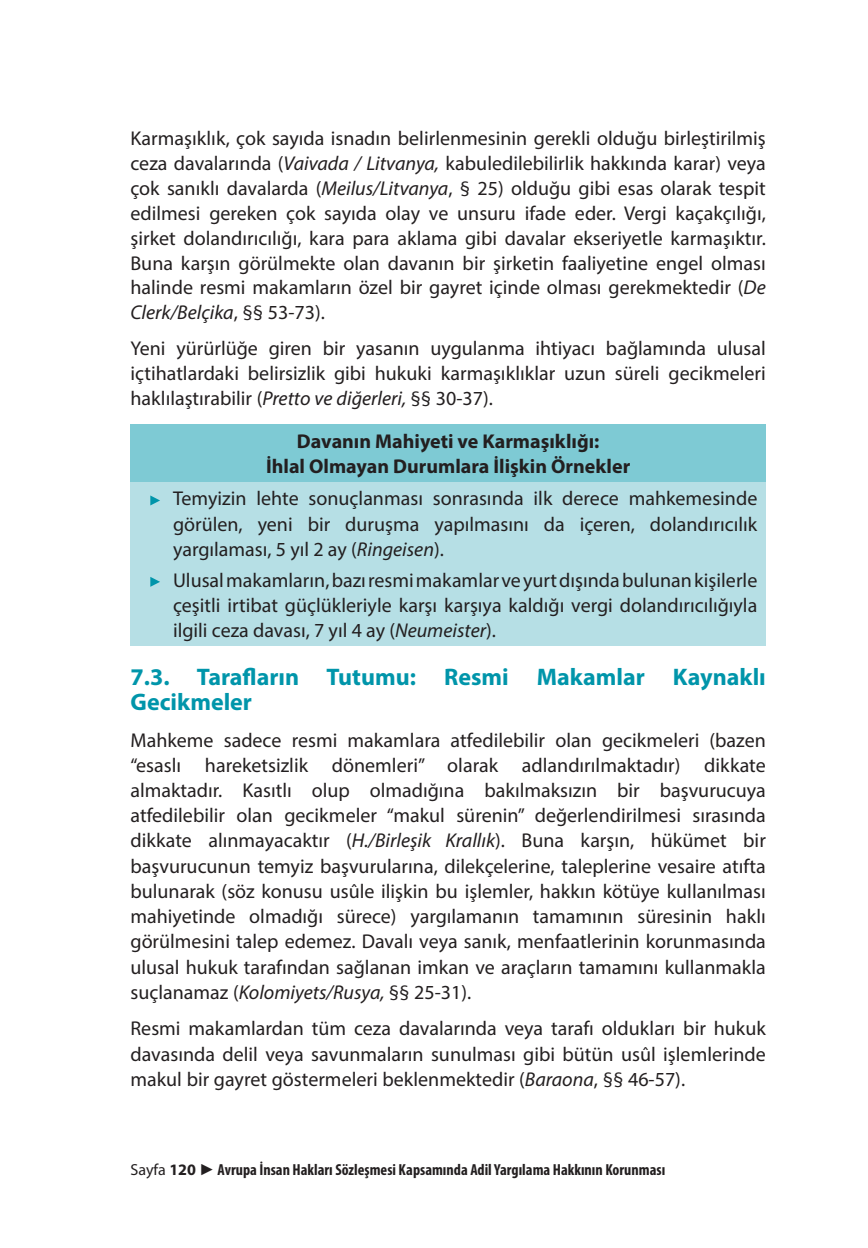
<style>
.page{position:relative;width:868px;height:1248px;background:#fff}
.page>*{position:absolute;margin:0;border:0;box-sizing:border-box;transform-origin:0 0}
.t1{font:700 24px/24.8px "Myriad Pro";color:#0095aa}
.t2{font:20px/25.2px "Myriad Pro";color:#231f20;text-align:justify}
.t3{font:700 20px/25.2px "Myriad Pro";color:#231f20;text-align:center}
.t4{font:700 condensed 16px "Myriad Pro";color:#231f20}
.s1{font-style:italic}
.s2{font-weight:400;font-stretch:normal}
.s3{font-stretch:normal}
.s4{font-family:"Arial";font-weight:400;font-stretch:normal}
</style>
<div class="page">
<div style="left:130px;top:424px;width:635px;height:58px;background:#7ecad4"></div>
<div style="left:130px;top:482px;width:635px;height:163px;background:#b6dfe5"></div>
<svg style="left:150px;top:495px;width:10px;height:10px"></svg>
<svg style="left:150px;top:577px;width:10px;height:9px"></svg>
<p class="t2" style="left:130px;top:126px;width:636px">Karmaşıklık, çok sayıda isnadın belirlenmesinin gerekli olduğu birleştirilmiş ceza davalarında (<span class="s1">Vaivada / Litvanya,</span> kabuledilebilirlik hakkında karar) veya çok sanıklı davalarda (<span class="s1">Meilus/Litvanya</span>, § 25) olduğu gibi esas olarak tespit edilmesi gereken çok sayıda olay ve unsuru ifade eder. Vergi kaçakçılığı, şirket dolandırıcılığı, kara para aklama gibi davalar ekseriyetle karmaşıktır.<br>Buna karşın görülmekte olan davanın bir şirketin faaliyetine engel olması halinde resmi makamların özel bir gayret içinde olması gerekmektedir (<span class="s1">De Clerk/Belçika</span>, §§ 53-73).</p>
<p class="t2" style="left:130px;top:336px;width:636px">Yeni yürürlüğe giren bir yasanın uygulanma ihtiyacı bağlamında ulusal içtihatlardaki belirsizlik gibi hukuki karmaşıklıklar uzun süreli gecikmeleri haklılaştırabilir (<span class="s1">Pretto ve diğerleri,</span> §§ 30-37).</p>
<p class="t3" style="left:266px;top:428px;width:365px">Davanın Mahiyeti ve Karmaşıklığı:<br>İhlal Olmayan Durumlara İlişkin Örnekler</p>
<p class="t2" style="left:173px;top:486px;width:585px">Temyizin lehte sonuçlanması sonrasında ilk derece mahkemesinde görülen, yeni bir duruşma yapılmasını da içeren, dolandırıcılık yargılaması, 5 yıl 2 ay (<span class="s1">Ringeisen</span>).</p>
<p class="t2" style="left:173px;top:567px;width:585px">Ulusal makamların, bazı resmi makamlar ve yurt dışında bulunan kişilerle çeşitli irtibat güçlükleriyle karşı karşıya kaldığı vergi dolandırıcılığıyla ilgili ceza davası, 7 yıl 4 ay (<span class="s1">Neumeister</span>).</p>
<p class="t1" style="left:130px;top:664px;width:636px">7.3. Tarafların Tutumu: Resmi Makamlar Kaynaklı<br>Gecikmeler</p>
<p class="t2" style="left:130px;top:727px;width:637px">Mahkeme sadece resmi makamlara atfedilebilir olan gecikmeleri (bazen “esaslı hareketsizlik dönemleri” olarak adlandırılmaktadır) dikkate almaktadır. Kasıtlı olup olmadığına bakılmaksızın bir başvurucuya atfedilebilir olan gecikmeler “makul sürenin” değerlendirilmesi sırasında dikkate alınmayacaktır (<span class="s1">H./Birleşik Krallık</span>). Buna karşın, hükümet bir başvurucunun temyiz başvurularına, dilekçelerine, taleplerine vesaire atıfta bulunarak (söz konusu usûle ilişkin bu işlemler, hakkın kötüye kullanılması mahiyetinde olmadığı sürece) yargılamanın tamamının süresinin haklı görülmesini talep edemez. Davalı veya sanık, menfaatlerinin korunmasında ulusal hukuk tarafından sağlanan imkan ve araçların tamamını kullanmakla suçlanamaz (<span class="s1">Kolomiyets/Rusya,</span> §§ 25-31).</p>
<p class="t2" style="left:130px;top:1015px;width:636px">Resmi makamlardan tüm ceza davalarında veya tarafı oldukları bir hukuk davasında delil veya savunmaların sunulması gibi bütün usûl işlemlerinde makul bir gayret göstermeleri beklenmektedir (<span class="s1">Baraona</span>, §§ 46-57).</p>
<p class="t4" style="left:130px;top:1159px;width:536px"><span class="s2">Sayfa</span> <span class="s3">120</span> <span class="s4">►</span> Avrupa İnsan Hakları Sözleşmesi Kapsamında Adil Yargılama Hakkının Korunması</p>
</div>
